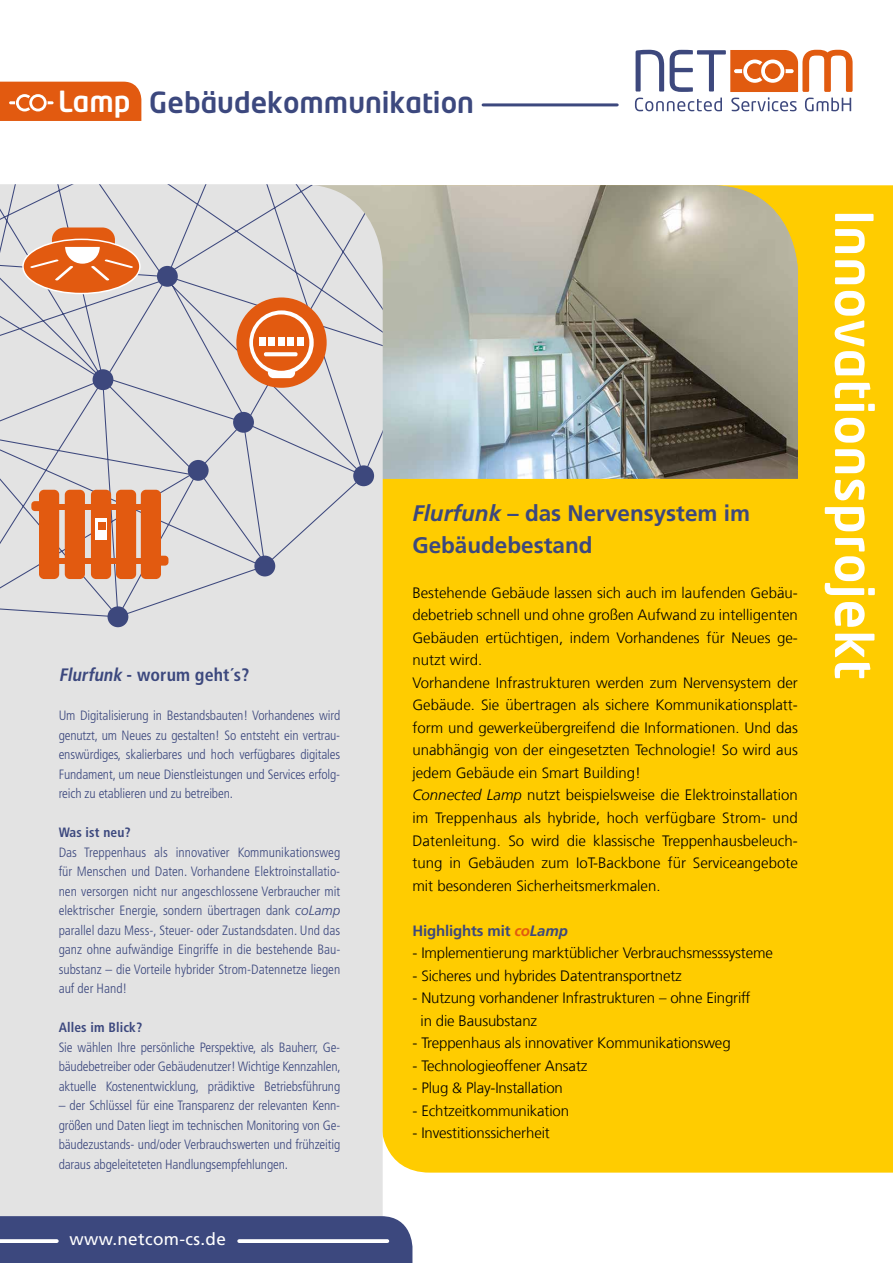
<style>
.page{position:relative;width:893px;height:1263px;background:#fff}
.page>*{position:absolute;margin:0;border:0;box-sizing:border-box;transform-origin:0 0}
.t1{font:500 51.9px "Neo Tech";letter-spacing:.02em;color:#fff}
.t2{font:500 28.8px "Neo Tech";color:#3c487e}
.t3{font:500 28.8px "Neo Tech";color:#fff}
.t4{font:500 26.1px "Neo Tech";color:#3c487e}
.t5{font:700 22.5px/31.5px "Frutiger LT Com";color:#3c487e}
.t6{font:700 condensed 18px "Frutiger";letter-spacing:.005em;color:#3c487e}
.t7{font:17.1px "Frutiger LT Com";letter-spacing:.02em;color:#fff}
.t8{font:300 15px/22.5px "Frutiger LT Com";color:#000}
.t9{font:700 15px "Frutiger LT Com";letter-spacing:-.01em;color:#3c487e}
.t10{font:300 condensed 13.5px/19.5px "Frutiger";letter-spacing:-.01em;color:#3c487e;text-align:justify}
.t11{font:700 condensed 13.5px "Frutiger";letter-spacing:.01em;color:#3c487e}
.s1{font-style:italic}
.s2{font-style:italic;font-stretch:normal}
.s3{font-style:italic;color:#e25a10}
</style>
<div class="page">
<div style="left:383px;top:185px;width:510px;height:987px;background:#fc0"></div>
<svg style="left:635px;top:50px;width:218px;height:61px"></svg>
<svg style="left:0;top:82px;width:141px;height:39px;background:#e3631d"></svg>
<hr style="left:483px;top:103px;width:134px;height:3px;background:#3c487e">
<img style="left:383px;top:185px;width:415px;height:294px">
<div style="left:0;top:618px;width:383px;height:598px;background:#e3e3e3"></div>
<div style="left:108px;top:606px;width:20px;height:21px;background:#3d487d;border-radius:50%"></div>
<svg style="left:0;top:184px;width:383px;height:434px;background:#dadbdd"></svg>
<div style="left:236px;top:297px;width:91px;height:91px;background:#e25a10;border-radius:50%"></div>
<svg style="left:249px;top:310px;width:65px;height:65px"></svg>
<div style="left:253px;top:314px;width:56px;height:57px;background:#e25a10;border-radius:50%"></div>
<div style="left:269px;top:338px;width:6px;height:8px;background:#fff"></div>
<div style="left:259px;top:338px;width:7px;height:8px;background:#fff"></div>
<div style="left:278px;top:338px;width:7px;height:8px;background:#fff"></div>
<div style="left:287px;top:338px;width:7px;height:8px;background:#fff"></div>
<div style="left:297px;top:338px;width:7px;height:8px;background:#fff"></div>
<svg style="left:264px;top:352px;width:34px;height:4px"></svg>
<svg style="left:268px;top:371px;width:27px;height:7px"></svg>
<svg style="left:161px;top:556px;width:7px;height:10px"></svg>
<div style="left:39px;top:490px;width:20px;height:89px;background:#e25a10;border-radius:5px"></div>
<div style="left:65px;top:490px;width:20px;height:89px;background:#e25a10;border-radius:5px"></div>
<div style="left:91px;top:490px;width:20px;height:89px;background:#e25a10;border-radius:5px"></div>
<div style="left:116px;top:490px;width:20px;height:89px;background:#e25a10;border-radius:5px"></div>
<div style="left:141px;top:490px;width:20px;height:89px;background:#e25a10;border-radius:5px"></div>
<svg style="left:31px;top:501px;width:8px;height:10px"></svg>
<div style="left:54px;top:504px;width:91px;height:6px;background:#e25a10"></div>
<div style="left:54px;top:558px;width:88px;height:6px;background:#e25a10"></div>
<div style="left:96px;top:518px;width:11px;height:22px;background:#fff"></div>
<div style="left:98px;top:522px;width:7px;height:7px;background:#e25a10"></div>
<div style="left:52px;top:227px;width:63px;height:32px;background:#e25a10;border-radius:12px"></div>
<svg style="left:23px;top:239px;width:117px;height:55px"></svg>
<div style="left:22px;top:239px;width:119px;height:55px;border:2px solid #fff;border-radius:50%"></div>
<svg style="left:30px;top:247px;width:103px;height:33px"></svg>
<div style="left:0;top:1216px;width:412px;height:47px;background:#3c487e"></div>
<svg style="left:0;top:1239px;width:57px;height:4px"></svg>
<svg style="left:239px;top:1239px;width:148px;height:4px"></svg>
<h2 class="t3" style="left:58px;top:90px;width:74px">Lamp</h2>
<h3 class="t4" style="left:202px;top:75px;width:15px">..</h3>
<h2 class="t2" style="left:149px;top:91px;width:326px">Gebaudekommunikation</h2>
<h3 class="t6" style="left:59px;top:664px;width:192px"><span class="s1">Flurfunk</span> - worum geht´s?</h3>
<p class="t10" style="left:59px;top:706px;width:283px">Um Digitalisierung in Bestandsbauten! Vorhandenes wird genutzt, um Neues zu gestalten! So entsteht ein vertrau&shy;enswürdiges, skalierbares und hoch verfügbares digitales Fundament, um neue Dienstleistungen und Services erfolg&shy;reich zu etablieren und zu betreiben.</p>
<p class="t11" style="left:59px;top:824px;width:74px">Was ist neu?</p>
<p class="t10" style="left:59px;top:842px;width:283px">Das Treppenhaus als innovativer Kommunikationsweg für Menschen und Daten. Vorhandene Elektroinstallatio&shy;nen versorgen nicht nur angeschlossene Verbraucher mit elektrischer Energie, sondern übertragen dank <span class="s2">coLamp </span>parallel dazu Mess-, Steuer- oder Zustandsdaten. Und das ganz ohne aufwändige Eingriffe in die bestehende Bau&shy;substanz – die Vorteile hybrider Strom-Datennetze liegen auf der Hand!</p>
<p class="t11" style="left:59px;top:1019px;width:85px">Alles im Blick?</p>
<p class="t10" style="left:59px;top:1037px;width:284px">Sie wählen Ihre persönliche Perspektive, als Bauherr, Ge&shy;bäudebetreiber oder Gebäudenutzer! Wichtige Kennzahlen, aktuelle Kostenentwicklung, prädiktive Betriebsführung</p>
<p class="t10" style="left:59px;top:1096px;width:283px">– der Schlüssel für eine Transparenz der relevanten Kenn&shy;größen und Daten liegt im technischen Monitoring von Ge&shy;bäudezustands- und/oder Verbrauchswerten und frühzeitig daraus abgeleiteteten Handlungsempfehlungen.</p>
<p class="t7" style="left:69px;top:1229px;width:158px">www.netcom-cs.de</p>
<h3 class="t5" style="left:412px;top:498px;width:339px"><span class="s1">Flurfunk</span> – das Nervensystem im<br>Gebäudebestand</h3>
<p class="t8" style="left:412px;top:582px;width:387px">Bestehende Gebäude lassen sich auch im laufenden Gebäu&shy;debetrieb schnell und ohne großen Aufwand zu intelligenten Gebäuden ertüchtigen, indem Vorhandenes für Neues ge&shy;nutzt wird.<br>Vorhandene Infrastrukturen werden zum Nervensystem der Gebäude. Sie übertragen als sichere Kommunikationsplatt&shy;form und gewerkeübergreifend die Informationen. Und das unabhängig von der eingesetzten Technologie! So wird aus jedem Gebäude ein Smart Building!<br><span class="s1">Connected Lamp</span> nutzt beispielsweise die Elektroinstallation im Treppenhaus als hybride, hoch verfügbare Strom- und Datenleitung. So wird die klassische Treppenhausbeleuch&shy;tung in Gebäuden zum IoT-Backbone für Serviceangebote mit besonderen Sicherheitsmerkmalen.</p>
<p class="t9" style="left:412px;top:921px;width:157px">Highlights mit <span class="s3">co</span><span class="s1">Lamp</span></p>
<p class="t8" style="left:412px;top:942px;width:362px">- Implementierung marktüblicher Verbrauchsmesssysteme</p>
<p class="t8" style="left:412px;top:964px;width:271px">- Sicheres und hybrides Datentransportnetz</p>
<p class="t8" style="left:420px;top:987px;width:332px;text-indent:-8px">- Nutzung vorhandener Infrastrukturen – ohne Eingriff in die Bausubstanz</p>
<p class="t8" style="left:412px;top:1032px;width:320px">- Treppenhaus als innovativer Kommunikationsweg</p>
<p class="t8" style="left:412px;top:1054px;width:177px">- Technologieoffener Ansatz</p>
<p class="t8" style="left:412px;top:1077px;width:152px">- Plug &amp; Play-Installation</p>
<p class="t8" style="left:412px;top:1099px;width:158px">- Echtzeitkommunikation</p>
<p class="t8" style="left:412px;top:1122px;width:139px">- Investitionssicherheit</p>
<h1 class="t1" style="left:875px;top:210px;width:471px;rotate:90deg">Innovationsprojekt</h1>
</div>
